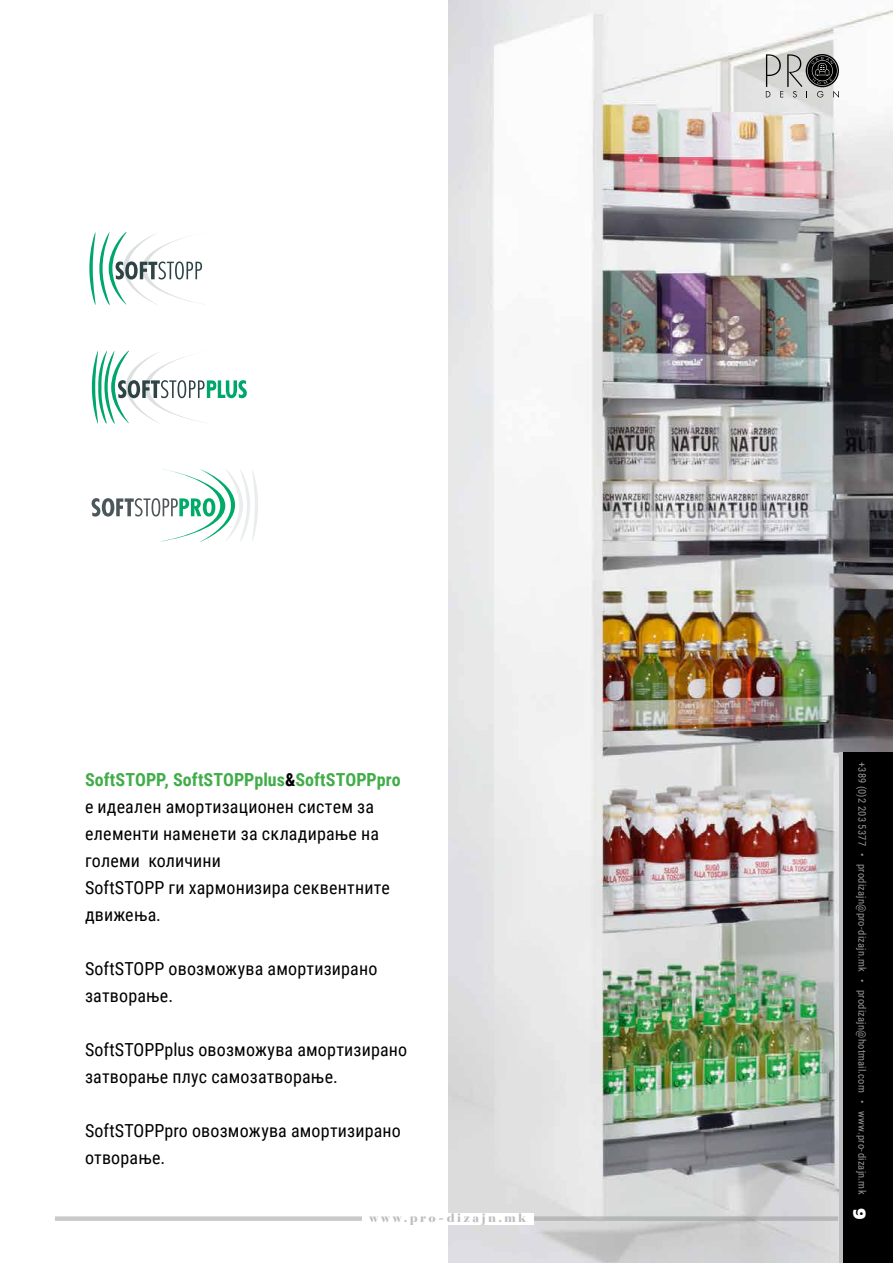
<style>
.page{position:relative;width:893px;height:1263px;background:#fff}
.page>*{position:absolute;margin:0;border:0;box-sizing:border-box;transform-origin:0 0}
.t1{font:18px/27px "Roboto Condensed";letter-spacing:.01em;color:#000}
.t2{font:900 18px "Maven Pro";color:#fff}
.t3{font:900 12px "Bauer Bodoni";letter-spacing:.2em;color:#bcbec0}
.t4{font:10.5px "Roboto Condensed";letter-spacing:.02em;color:#939598}
.s1{font-weight:700;color:#41ad49}
.s2{font-weight:700}
</style>
<div class="page">
<img style="left:448px;top:0;width:445px;height:1263px">
<svg style="left:89px;top:232px;width:114px;height:73px"></svg>
<svg style="left:92px;top:351px;width:155px;height:73px"></svg>
<svg style="left:92px;top:469px;width:166px;height:73px"></svg>
<div style="left:841px;top:752px;width:52px;height:511px;background:#000"></div>
<svg style="left:55px;top:1216px;width:783px;height:5px;fill:#c9cacb"></svg>
<div style="left:362px;top:1213px;width:172px;height:12px;background:#fff"></div>
<svg style="left:766px;top:54px;width:73px;height:44px"></svg>
<hr style="left:839px;top:752px;width:4px;height:511px;background:#bcbec0">
<p class="t1" style="left:85px;top:765px;width:317px"><span class="s1">SoftSTOPP, SoftSTOPPplus</span><span class="s2">&amp;</span><span class="s1">SoftSTOPPpro </span>е идеален амортизационен систем за елементи наменети за складирање на големи количини<br>SoftSTOPP ги хармонизира секвентните движења.</p>
<p class="t1" style="left:85px;top:954px;width:294px">SoftSTOPP овозможува амортизирано затворање.</p>
<p class="t1" style="left:85px;top:1035px;width:324px">SoftSTOPPplus овозможува амортизирано затворање плус самозатворање.</p>
<p class="t1" style="left:85px;top:1116px;width:317px">SoftSTOPPpro овозможува амортизирано отворање.</p>
<p class="t3" style="left:369px;top:1211px;width:159px">www.pro-dizajn.mk</p>
<p class="t4" style="left:869px;top:762px;width:433px;rotate:90deg">+389 (0)2 203 5377 • prodizajn@pro-dizajn.mk • prodizajn@hotmail.com • www.pro-dizajn.mk</p>
<p class="t2" style="left:872px;top:1208px;width:13px;rotate:90deg">9</p>
</div>
